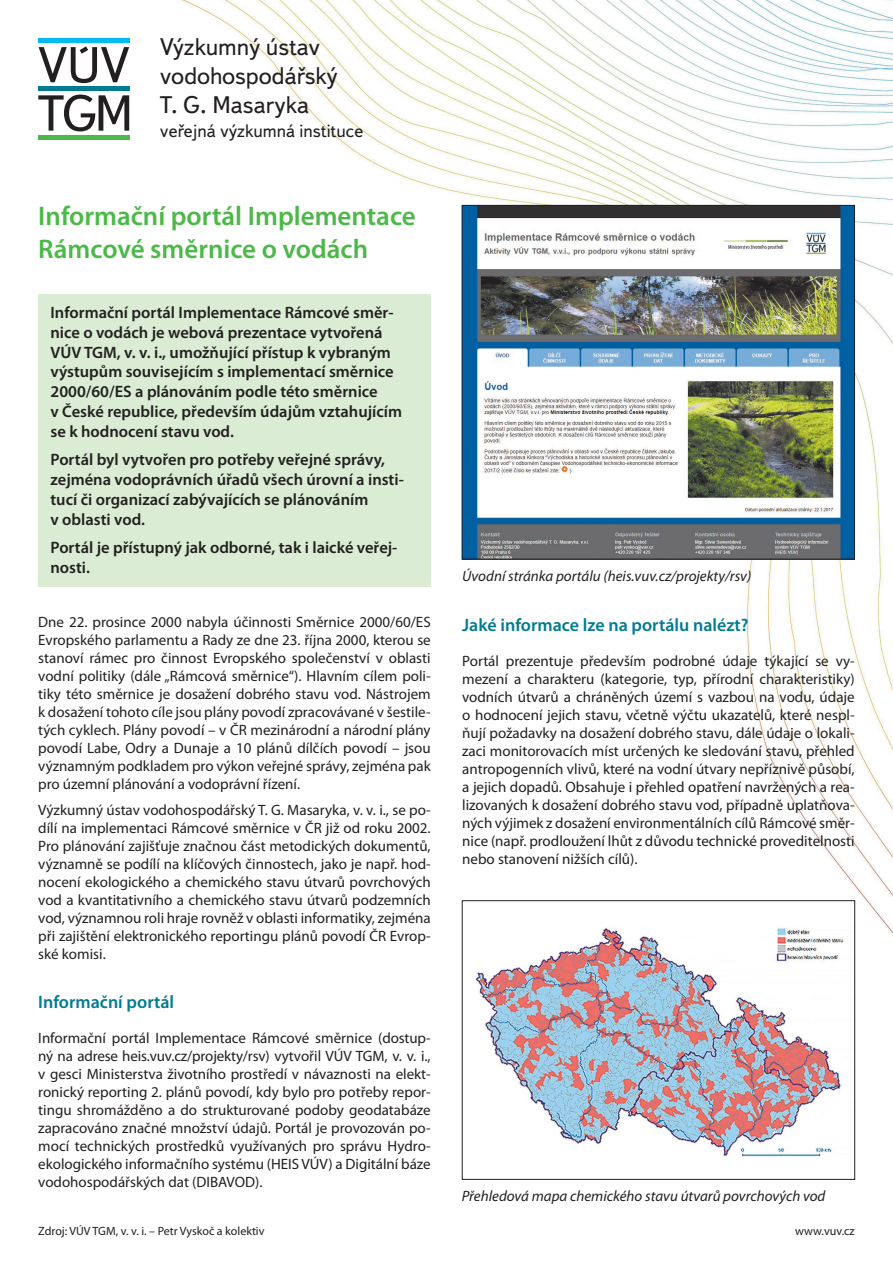
<style>
.page{position:relative;width:893px;height:1263px;background:#fff}
.page>*{position:absolute;margin:0;border:0;box-sizing:border-box;transform-origin:0 0}
.Nadpis{font:600 27px/32.4px "Myriad Pro";color:#4cb848}
.VUV{font:24px "Textbook New";color:#231f20}
.Podnadpis_1{font:600 18px "Myriad Pro";color:#007b91}
.VUV_maly{font:18px "Textbook New";color:#231f20}
.Text_standard{font:600 16.5px/19.8px "Myriad Pro";color:#231f20}
.Text_standard-2{font:15px/18px "Myriad Pro";color:#231f20;text-align:justify}
.Popisek{font:italic 15px "Myriad Pro";color:#231f20}
.Popisek_Zdroj{font:12px "Myriad Pro";color:#231f20}
</style>
<div class="page">
<img style="left:38px;top:0;width:855px;height:1180px">
<hr style="left:38px;top:87px;width:92px;height:4px;background:#007b91">
<hr style="left:38px;top:135px;width:92px;height:4px;background:#4cb848">
<div style="left:38px;top:38px;width:92px;height:5px;background:#00baf1"></div>
<svg style="left:38px;top:95px;width:91px;height:36px"></svg>
<svg style="left:39px;top:46px;width:90px;height:37px"></svg>
<div style="left:38px;top:294px;width:393px;height:293px;background:#daecd4"></div>
<img style="left:464px;top:207px;width:389px;height:350px">
<div style="left:462px;top:205px;width:393px;height:354px;border:1px solid #231f20"></div>
<img style="left:464px;top:902px;width:389px;height:275px">
<div style="left:462px;top:900px;width:393px;height:279px;border:1px solid #231f20"></div>
<p class="VUV" style="left:160px;top:32px;width:162px">Výzkumný ústav</p>
<p class="VUV" style="left:160px;top:61px;width:179px">vodohospodářský</p>
<p class="VUV" style="left:160px;top:90px;width:151px">T. G. Masaryka</p>
<p class="VUV_maly" style="left:160px;top:120px;width:205px">veřejná výzkumná instituce</p>
<p class="Nadpis" style="left:38px;top:201px;width:379px">Informační portál Implementace<br>Rámcové směrnice o vodách</p>
<p class="Text_standard" style="left:51px;top:303px;width:353px">Informační portál Implementace Rámcové směr&shy;nice o vodách je webová prezentace vytvořená VÚV TGM, v. v. i., umožňující přístup k vybraným výstupům souvisejícím s implementací směrnice 2000/60/ES a plánováním podle této směrnice<br>v České republice, především údajům vztahujícím se k hodnocení stavu vod.</p>
<p class="Text_standard" style="left:51px;top:450px;width:355px">Portál byl vytvořen pro potřeby veřejné správy, zejména vodoprávních úřadů všech úrovní a insti&shy;tucí či organizací zabývajících se plánováním<br>v oblasti vod.</p>
<p class="Text_standard" style="left:51px;top:538px;width:348px">Portál je přístupný jak odborné, tak i laické veřej&shy;nosti.</p>
<p class="Text_standard-2" style="left:38px;top:613px;width:394px">Dne 22. prosince 2000 nabyla účinnosti Směrnice 2000/60/ES Evropského parlamentu a Rady ze dne 23. října 2000, kterou se stanoví rámec pro činnost Evropského společenství v oblasti vodní politiky (dále „Rámcová směrnice“). Hlavním cílem poli&shy;tiky této směrnice je dosažení dobrého stavu vod. Nástrojem k dosažení tohoto cíle jsou plány povodí zpracovávané v šestile&shy;tých cyklech. Plány povodí – v ČR mezinárodní a národní plány povodí Labe, Odry a Dunaje a 10 plánů dílčích povodí – jsou významným podkladem pro výkon veřejné správy, zejména pak pro územní plánování a vodoprávní řízení.</p>
<p class="Text_standard-2" style="left:38px;top:801px;width:394px">Výzkumný ústav vodohospodářský T. G. Masaryka, v. v. i., se po&shy;dílí na implementaci Rámcové směrnice v ČR již od roku 2002.<br>Pro plánování zajišťuje značnou část metodických dokumentů, významně se podílí na klíčových činnostech, jako je např. hod&shy;nocení ekologického a chemického stavu útvarů povrchových vod a kvantitativního a chemického stavu útvarů podzemních vod, významnou roli hraje rovněž v oblasti informatiky, zejména při zajištění elektronického reportingu plánů povodí ČR Evrop&shy;ské komisi.</p>
<p class="Podnadpis_1" style="left:38px;top:992px;width:137px">Informační portál</p>
<p class="Text_standard-2" style="left:38px;top:1029px;width:394px">Informační portál Implementace Rámcové směrnice (dostup&shy;ný na adrese heis.vuv.cz/projekty/rsv) vytvořil VÚV TGM, v. v. i., v gesci Ministerstva životního prostředí v návaznosti na elekt&shy;ronický reporting 2. plánů povodí, kdy bylo pro potřeby repor&shy;tingu shromážděno a do strukturované podoby geodatabáze zapracováno značné množství údajů. Portál je provozován po&shy;mocí technických prostředků využívaných pro správu Hydro&shy;ekologického informačního systému (HEIS VÚV) a Digitální báze vodohospodářských dat (DIBAVOD).</p>
<p class="Popisek" style="left:462px;top:568px;width:291px">Úvodní stránka portálu (heis.vuv.cz/projekty/rsv)</p>
<p class="Podnadpis_1" style="left:462px;top:615px;width:288px">Jaké informace lze na portálu nalézt?</p>
<p class="Text_standard-2" style="left:462px;top:652px;width:394px">Portál prezentuje především podrobné údaje týkající se vy&shy;mezení a charakteru (kategorie, typ, přírodní charakteristiky) vodních útvarů a chráněných území s vazbou na vodu, údaje o hodnocení jejich stavu, včetně výčtu ukazatelů, které nespl&shy;ňují požadavky na dosažení dobrého stavu, dále údaje o lokali&shy;zaci monitorovacích míst určených ke sledování stavu, přehled antropogenních vlivů, které na vodní útvary nepříznivě působí, a jejich dopadů. Obsahuje i přehled opatření navržených a rea&shy;lizovaných k dosažení dobrého stavu vod, případně uplatňova&shy;ných výjimek z dosažení environmentálních cílů Rámcové směr&shy;nice (např. prodloužení lhůt z důvodu technické proveditelnosti nebo stanovení nižších cílů).</p>
<p class="Popisek" style="left:462px;top:1188px;width:365px">Přehledová mapa chemického stavu útvarů povrchových vod</p>
<p class="Popisek_Zdroj" style="left:38px;top:1224px;width:228px">Zdroj: VÚV TGM, v. v. i. – Petr Vyskoč a kolektiv</p>
<p class="Popisek_Zdroj" style="left:795px;top:1224px;width:61px">www.vuv.cz</p>
</div>
